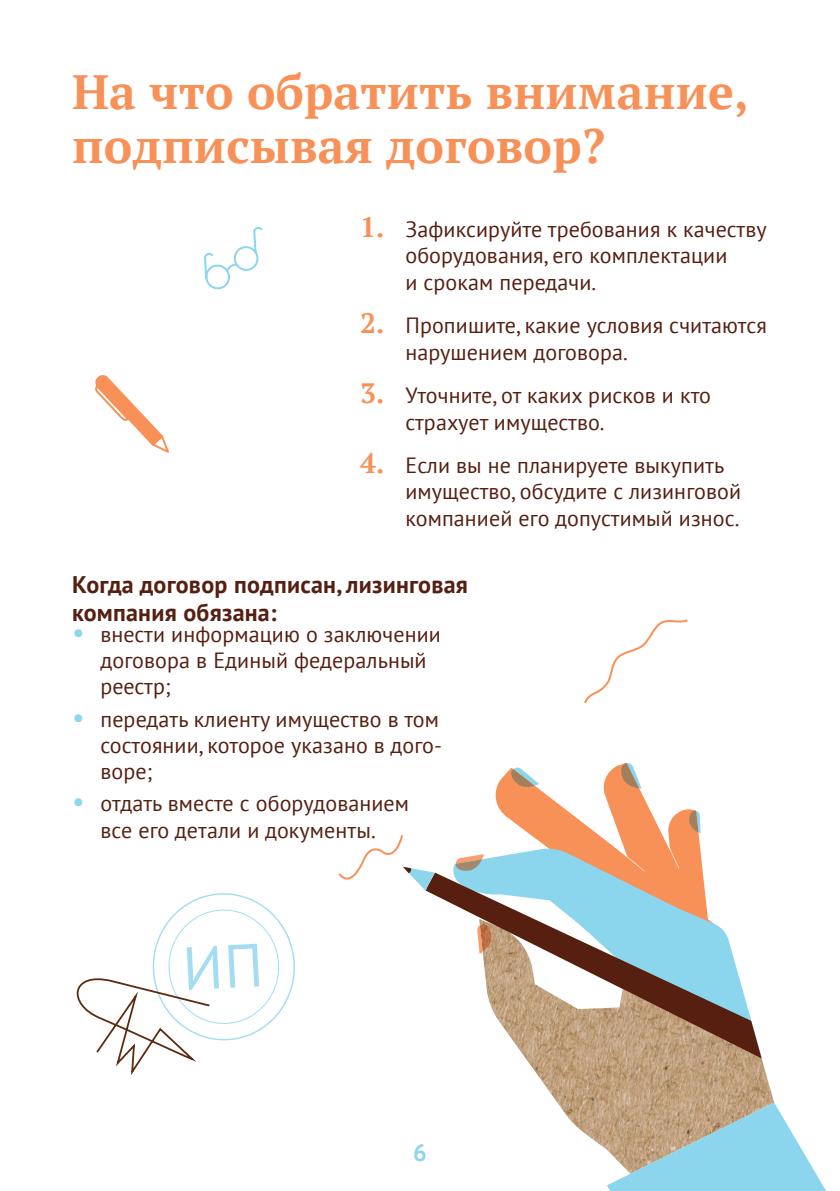
<style>
.page{position:relative;width:840px;height:1191px;background:#fff}
.page>*{position:absolute;margin:0;border:0;box-sizing:border-box;transform-origin:0 0}
.t1{font:700 48px/54px "PT Serif";letter-spacing:.005em;color:#f79158}
.t2{font:700 24px/28px "PT Sans";letter-spacing:.01em;color:#552012}
.t3{font:700 24px "PT Sans";color:#8ed6ec}
.t4{font:22px/26.4px "PT Sans";letter-spacing:.005em;color:#552012}
.s1{font-family:"PT Serif";font-weight:700;font-size:28px;color:#f79158}
.s2{font-size:28px;color:#8ed6ec}
</style>
<div class="page">
<svg style="left:495px;top:769px;width:105px;height:78px"></svg>
<svg style="left:453px;top:847px;width:147px;height:25px;fill:#8bd6ed"></svg>
<img style="left:525px;top:1055px;width:248px;height:94px">
<svg style="left:426px;top:872px;width:335px;height:186px"></svg>
<svg style="left:510px;top:767px;width:29px;height:20px"></svg>
<svg style="left:455px;top:854px;width:28px;height:17px"></svg>
<svg style="left:477px;top:925px;width:5px;height:29px"></svg>
<img style="left:479px;top:924px;width:13px;height:28px">
<svg style="left:600px;top:763px;width:113px;height:176px"></svg>
<svg style="left:606px;top:1102px;width:219px;height:89px;background:#adc9ca"></svg>
<svg style="left:584px;top:619px;width:104px;height:85px"></svg>
<svg style="left:76px;top:893px;width:219px;height:182px"></svg>
<svg style="left:204px;top:226px;width:59px;height:64px"></svg>
<svg style="left:95px;top:375px;width:74px;height:78px"></svg>
<svg style="left:338px;top:835px;width:96px;height:56px"></svg>
<h1 class="t1" style="left:72px;top:64px;width:678px">На что обратить внимание, подписывая договор?</h1>
<p class="t4" style="left:405px;top:216px;width:363px;text-indent:-45px"><span class="s1">1.</span> Зафиксируйте требования к качеству оборудования, его комплектации<br>и срокам передачи.</p>
<p class="t4" style="left:405px;top:312px;width:363px;text-indent:-45px"><span class="s1">2.</span> Пропишите, какие условия считаются нарушением договора.</p>
<p class="t4" style="left:405px;top:382px;width:307px;text-indent:-45px"><span class="s1">3.</span> Уточните, от каких рисков и кто страхует имущество.</p>
<p class="t4" style="left:405px;top:451px;width:337px;text-indent:-45px"><span class="s1">4.</span> Если вы не планируете выкупить имущество, обсудите с лизинговой компанией его допустимый износ.</p>
<p class="t2" style="left:72px;top:570px;width:397px">Когда договор подписан, лизинговая компания обязана:</p>
<p class="t4" style="left:100px;top:620px;width:342px;text-indent:-28px"><span class="s2">•</span> внести информацию о заключении договора в Единый федеральный реестр;</p>
<p class="t4" style="left:100px;top:705px;width:343px;text-indent:-28px"><span class="s2">•</span> передать клиенту имущество в том состоянии, которое указано в дого&shy;воре;</p>
<p class="t4" style="left:72px;top:790px;width:338px;text-align:center"><span class="s2">•</span> отдать вместе с оборудованием все его детали и документы.</p>
<p class="t3" style="left:413px;top:1136px;width:15px">6</p>
</div>
